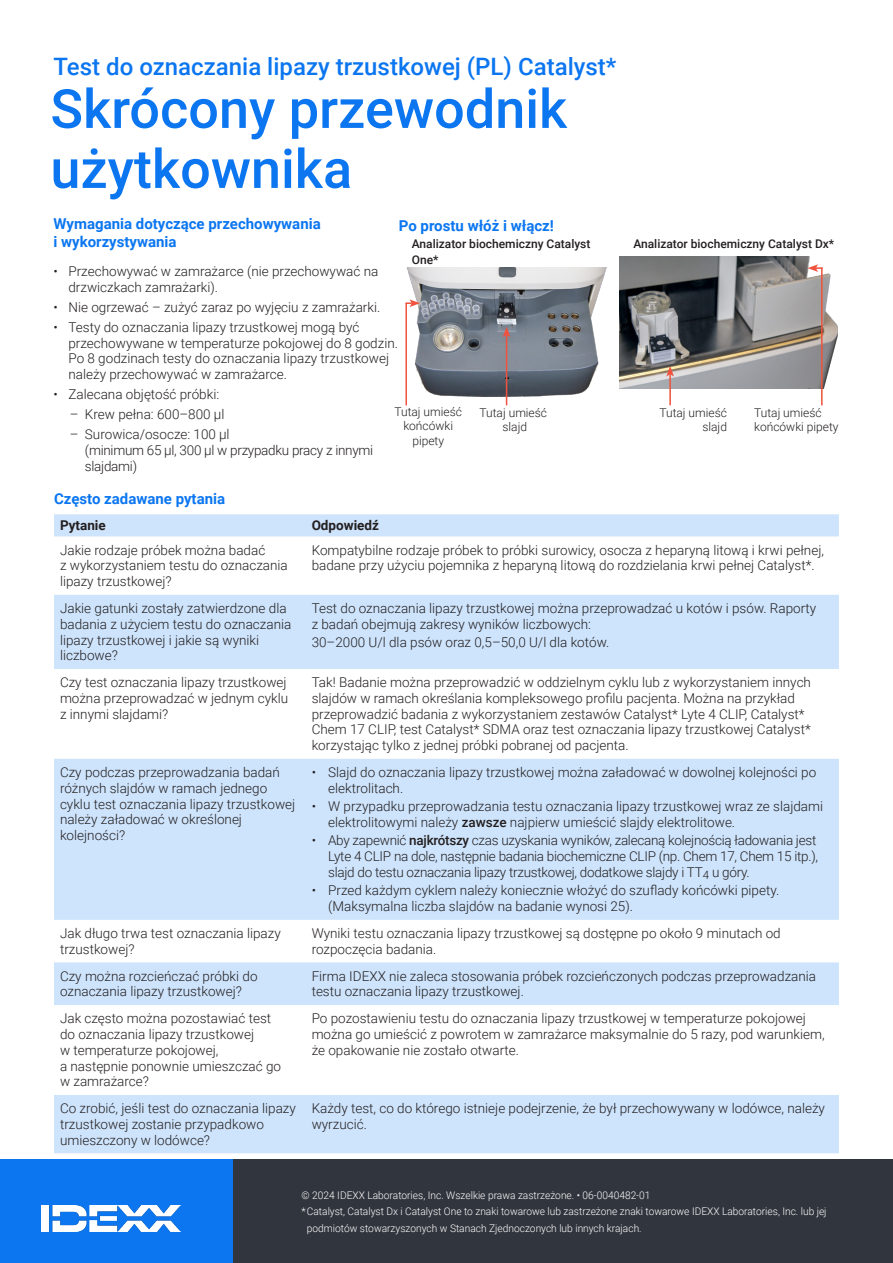
<style>
.page{position:relative;width:893px;height:1263px;background:#fff}
.page>*{position:absolute;margin:0;border:0;box-sizing:border-box;transform-origin:0 0}
.t1{font:500 54px/60px "Roboto";color:#0b76f0}
.t2{font:500 24px "Roboto";color:#0b76f0}
.t3{font:700 15px/18px "Roboto";color:#0b76f0}
.IDXText{font:300 13.5px/15.8px "Roboto";color:#231f20}
.IDXText-2{font:300 13.5px/15.8px "Roboto";letter-spacing:-.02em;color:#231f20}
.t4{font:700 13.5px "Roboto";color:#231f20}
.t5{font:300 12px/14.4px "Roboto";color:#231f20;text-align:center}
.t6{font:500 12px/16.2px "Roboto";color:#231f20}
.Legal_info_1{font:300 10.5px/16.5px "Roboto";color:#fff}
.s1{font-weight:500}
</style>
<div class="page">
<svg style="left:54px;top:514px;width:785px;height:639px;fill:#cee4fc"></svg>
<img style="left:405px;top:267px;width:202px;height:139px">
<hr style="left:506px;top:335px;width:1px;height:70px;background:#f0523e">
<svg style="left:503px;top:327px;width:7px;height:10px"></svg>
<img style="left:619px;top:257px;width:218px;height:131px">
<hr style="left:669px;top:374px;width:2px;height:31px;background:#f0523e">
<svg style="left:666px;top:366px;width:8px;height:10px"></svg>
<svg style="left:405px;top:299px;width:15px;height:8px"></svg>
<hr style="left:405px;top:303px;width:2px;height:102px;background:#f0523e">
<hr style="left:821px;top:267px;width:2px;height:138px;background:#f0523e">
<svg style="left:808px;top:264px;width:15px;height:8px"></svg>
<div style="left:0;top:1159px;width:234px;height:104px;background:#0b76f0"></div>
<div style="left:234px;top:1159px;width:659px;height:104px;background:#31353d"></div>
<img style="left:42px;top:1206px;width:139px;height:26px">
<p class="t2" style="left:53px;top:50px;width:564px">Test do oznaczania lipazy trzustkowej (PL) Catalyst*</p>
<p class="t1" style="left:50px;top:77px;width:518px">Skrócony przewodnik użytkownika</p>
<p class="t3" style="left:53px;top:214px;width:269px">Wymagania dotyczące przechowywania i wykorzystywania</p>
<p class="IDXText" style="left:68px;top:263px;width:311px;text-indent:-15px">• Przechowywać w zamrażarce (nie przechowywać na drzwiczkach zamrażarki).</p>
<p class="IDXText" style="left:53px;top:299px;width:328px">• Nie ogrzewać – zużyć zaraz po wyjęciu z zamrażarki.</p>
<p class="IDXText" style="left:68px;top:319px;width:331px;text-indent:-15px">• Testy do oznaczania lipazy trzustkowej mogą być przechowywane w temperaturze pokojowej do 8 godzin.<br>Po 8 godzinach testy do oznaczania lipazy trzustkowej należy przechowywać w zamrażarce.</p>
<p class="IDXText" style="left:53px;top:386px;width:167px">• Zalecana objętość próbki:</p>
<p class="IDXText" style="left:70px;top:406px;width:156px">– Krew pełna: 600–800 µl</p>
<p class="IDXText-2" style="left:85px;top:426px;width:290px;text-indent:-15px">– Surowica/osocze: 100 µl<br>(minimum 65 µl, 300 µl w przypadku pracy z innymi slajdami)</p>
<p class="t3" style="left:54px;top:489px;width:173px">Często zadawane pytania</p>
<p class="t4" style="left:60px;top:516px;width:47px">Pytanie</p>
<p class="t4" style="left:312px;top:516px;width:69px">Odpowiedź</p>
<p class="IDXText" style="left:60px;top:541px;width:229px">Jakie rodzaje próbek można badać<br>z wykorzystaniem testu do oznaczania lipazy trzustkowej?</p>
<p class="IDXText" style="left:312px;top:541px;width:514px">Kompatybilne rodzaje próbek to próbki surowicy, osocza z heparyną litową i krwi pełnej, badane przy użyciu pojemnika z heparyną litową do rozdzielania krwi pełnej Catalyst*.</p>
<p class="IDXText" style="left:60px;top:600px;width:233px">Jakie gatunki zostały zatwierdzone dla badania z użyciem testu do oznaczania lipazy trzustkowej i jakie są wyniki liczbowe?</p>
<p class="IDXText" style="left:312px;top:600px;width:506px">Test do oznaczania lipazy trzustkowej można przeprowadzać u kotów i psów. Raporty z badań obejmują zakresy wyników liczbowych:</p>
<p class="t3" style="left:399px;top:216px;width:157px">Po prostu włóż i włącz!</p>
<p class="t6" style="left:412px;top:235px;width:180px">Analizator biochemiczny Catalyst<br>One*</p>
<p class="t6" style="left:633px;top:235px;width:202px">Analizator biochemiczny Catalyst Dx*</p>
<p class="t5" style="left:394px;top:404px;width:69px">Tutaj umieść końcówki pipety</p>
<p class="t5" style="left:480px;top:405px;width:69px">Tutaj umieść slajd</p>
<p class="t5" style="left:659px;top:405px;width:69px;text-align:right">Tutaj umieść slajd</p>
<p class="t5" style="left:754px;top:405px;width:86px;text-align:left">Tutaj umieść końcówki pipety</p>
<p class="IDXText" style="left:312px;top:634px;width:299px">30–2000 U/l dla psów oraz 0,5–50,0 U/l dla kotów.</p>
<p class="IDXText" style="left:60px;top:674px;width:230px">Czy test oznaczania lipazy trzustkowej można przeprowadzać w jednym cyklu z innymi slajdami?</p>
<p class="IDXText" style="left:312px;top:674px;width:501px">Tak! Badanie można przeprowadzić w oddzielnym cyklu lub z wykorzystaniem innych slajdów w ramach określania kompleksowego profilu pacjenta. Można na przykład przeprowadzić badania z wykorzystaniem zestawów Catalyst* Lyte 4 CLIP, Catalyst* Chem 17 CLIP, test Catalyst* SDMA oraz test oznaczania lipazy trzustkowej Catalyst* korzystając tylko z jednej próbki pobranej od pacjenta.</p>
<p class="IDXText" style="left:60px;top:764px;width:237px">Czy podczas przeprowadzania badań różnych slajdów w ramach jednego cyklu test oznaczania lipazy trzustkowej należy załadować w określonej kolejności?</p>
<p class="IDXText" style="left:328px;top:764px;width:490px;text-indent:-16px">• Slajd do oznaczania lipazy trzustkowej można załadować w dowolnej kolejności po elektrolitach.</p>
<p class="IDXText" style="left:328px;top:798px;width:496px;text-indent:-16px">• W przypadku przeprowadzania testu oznaczania lipazy trzustkowej wraz ze slajdami elektrolitowymi należy <span class="s1">zawsze</span> najpierw umieścić slajdy elektrolitowe.</p>
<p class="IDXText-2" style="left:328px;top:832px;width:491px;text-indent:-16px">• Aby zapewnić <span class="s1">najkrótszy</span> czas uzyskania wyników, zalecaną kolejnością ładowania jest<br>Lyte 4 CLIP na dole, następnie badania biochemiczne CLIP (np. Chem 17, Chem 15 itp.), slajd do testu oznaczania lipazy trzustkowej, dodatkowe slajdy i TT<sub>4</sub> u góry.</p>
<p class="IDXText" style="left:328px;top:882px;width:453px;text-indent:-16px">• Przed każdym cyklem należy koniecznie włożyć do szuflady końcówki pipety. (Maksymalna liczba slajdów na badanie wynosi 25).</p>
<p class="IDXText" style="left:60px;top:925px;width:222px">Jak długo trwa test oznaczania lipazy trzustkowej?</p>
<p class="IDXText" style="left:312px;top:925px;width:471px">Wyniki testu oznaczania lipazy trzustkowej są dostępne po około 9 minutach od rozpoczęcia badania.</p>
<p class="IDXText" style="left:60px;top:967px;width:199px">Czy można rozcieńczać próbki do oznaczania lipazy trzustkowej?</p>
<p class="IDXText" style="left:312px;top:967px;width:506px">Firma IDEXX nie zaleca stosowania próbek rozcieńczonych podczas przeprowadzania testu oznaczania lipazy trzustkowej.</p>
<p class="IDXText" style="left:60px;top:1010px;width:223px">Jak często można pozostawiać test do oznaczania lipazy trzustkowej<br>w temperaturze pokojowej,<br>a następnie ponownie umieszczać go w zamrażarce?</p>
<p class="IDXText" style="left:312px;top:1010px;width:514px">Po pozostawieniu testu do oznaczania lipazy trzustkowej w temperaturze pokojowej można go umieścić z powrotem w zamrażarce maksymalnie do 5 razy, pod warunkiem, że opakowanie nie zostało otwarte.</p>
<p class="IDXText" style="left:60px;top:1100px;width:237px">Co zrobić, jeśli test do oznaczania lipazy trzustkowej zostanie przypadkowo umieszczony w lodówce?</p>
<p class="IDXText" style="left:312px;top:1100px;width:515px">Każdy test, co do którego istnieje podejrzenie, że był przechowywany w lodówce, należy wyrzucić.</p>
<p class="Legal_info_1" style="left:302px;top:1186px;width:350px">© 2024 IDEXX Laboratories, Inc. Wszelkie prawa zastrzeżone. • 06-0040482-01</p>
<p class="Legal_info_1" style="left:307px;top:1203px;width:521px;text-indent:-5px">*Catalyst, Catalyst Dx i Catalyst One to znaki towarowe lub zastrzeżone znaki towarowe IDEXX Laboratories, Inc. lub jej podmiotów stowarzyszonych w Stanach Zjednoczonych lub innych krajach.</p>
</div>
